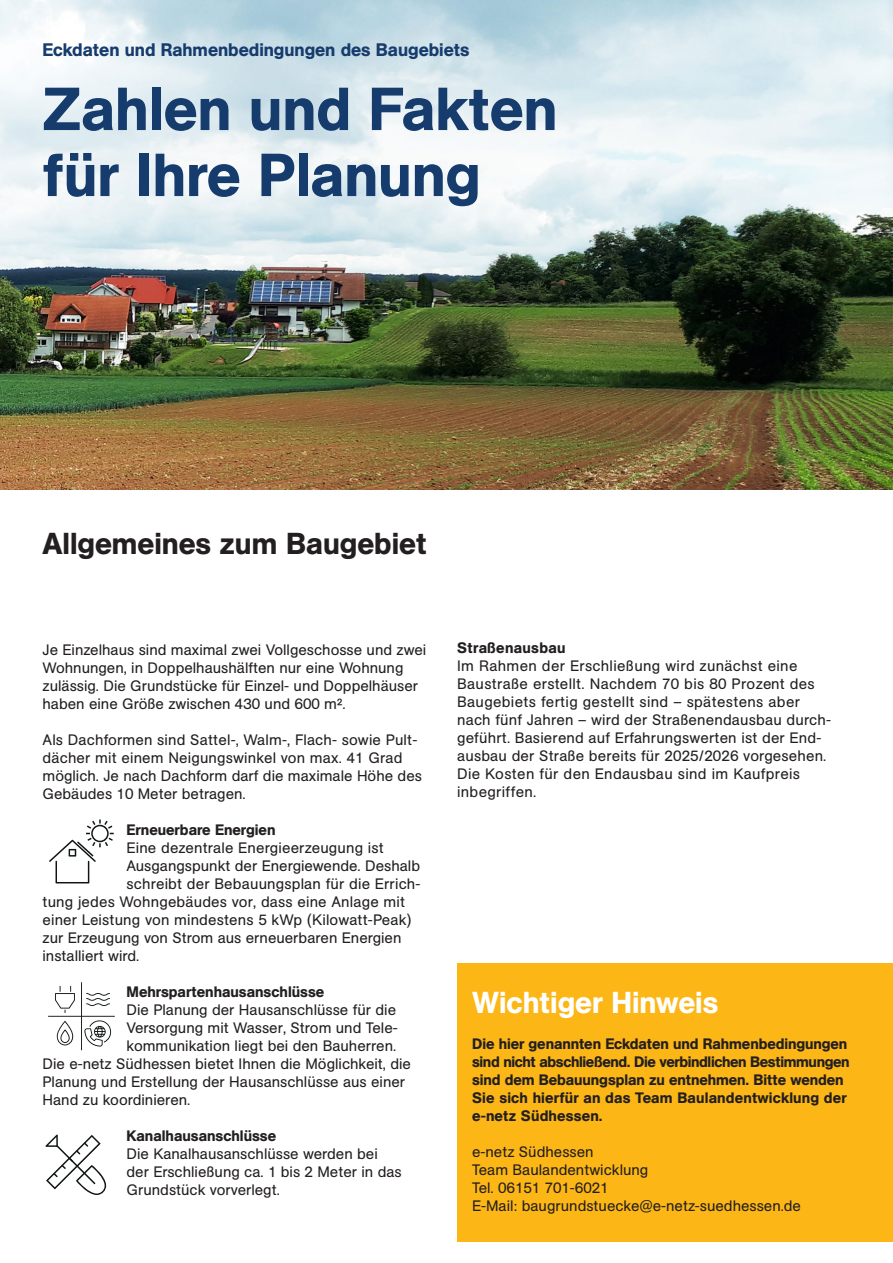
<style>
.page{position:relative;width:893px;height:1263px;background:#fff}
.page>*{position:absolute;margin:0;border:0;box-sizing:border-box;transform-origin:0 0}
.t1{font:500 60px/66px "AG Book Pro";color:#163c6d}
.t2{font:500 30px "AG Book Pro";color:#231f20}
.t3{font:500 30px "AG Book Pro";color:#fff}
.t4{font:500 18px "AG Book Pro";color:#163c6d}
.t5{font:15px/18px "AG Book Pro";color:#231f20}
.t6{font:15px/18px "AG Book Pro";letter-spacing:.02em;color:#231f20}
.t7{font:500 15px/18px "AG Book Pro";letter-spacing:-.005em;color:#231f20}
.s1{font-weight:500}
</style>
<div class="page">
<div style="left:457px;top:963px;width:436px;height:279px;background:#fcb615"></div>
<img style="left:0;top:0;width:893px;height:489px">
<svg style="left:48px;top:982px;width:67px;height:68px"></svg>
<svg style="left:49px;top:819px;width:65px;height:64px"></svg>
<svg style="left:45px;top:1134px;width:61px;height:61px"></svg>
<p class="t4" style="left:43px;top:38px;width:429px">Eckdaten und Rahmenbedingungen des Baugebiets</p>
<p class="t1" style="left:43px;top:75px;width:516px">Zahlen und Fakten für Ihre Planung</p>
<p class="t2" style="left:43px;top:524px;width:386px">Allgemeines zum Baugebiet</p>
<p class="t5" style="left:43px;top:640px;width:385px">Je Einzelhaus sind maximal zwei Vollgeschosse und zwei Wohnungen, in Doppelhaushälften nur eine Wohnung zulässig. Die Grundstücke für Einzel- und Doppelhäuser haben eine Größe zwischen 430 und 600 m².</p>
<p class="t5" style="left:43px;top:730px;width:381px">Als Dachformen sind Sattel-, Walm-, Flach- sowie Pult&shy;dächer mit einem Neigungswinkel von max. 41 Grad möglich. Je nach Dachform darf die maximale Höhe des Gebäudes 10 Meter betragen.</p>
<p class="t7" style="left:127px;top:820px;width:150px">Erneuerbare Energien</p>
<p class="t5" style="left:127px;top:838px;width:259px">Eine dezentrale Energieerzeugung ist</p>
<p class="t5" style="left:127px;top:856px;width:295px">Ausgangspunkt der Energiewende. Deshalb</p>
<p class="t5" style="left:127px;top:874px;width:295px">schreibt der Bebauungsplan für die Errich-</p>
<p class="t5" style="left:43px;top:892px;width:364px">tung jedes Wohngebäudes vor, dass eine Anlage mit</p>
<p class="t5" style="left:43px;top:910px;width:371px">einer Leistung von mindestens 5 kWp (Kilowatt-Peak)</p>
<p class="t5" style="left:43px;top:928px;width:360px">zur Erzeugung von Strom aus erneuerbaren Energien</p>
<p class="t5" style="left:43px;top:946px;width:98px">installiert wird.</p>
<p class="t7" style="left:127px;top:982px;width:199px">Mehrspartenhausanschlüsse</p>
<p class="t5" style="left:127px;top:1000px;width:271px">Die Planung der Hausanschlüsse für die</p>
<p class="t5" style="left:127px;top:1018px;width:273px">Versorgung mit Wasser, Strom und Tele-</p>
<p class="t5" style="left:127px;top:1036px;width:271px">kommunikation liegt bei den Bauherren.</p>
<p class="t5" style="left:43px;top:1054px;width:370px">Die e-netz Südhessen bietet Ihnen die Möglichkeit, die</p>
<p class="t5" style="left:43px;top:1072px;width:364px">Planung und Erstellung der Hausanschlüsse aus einer</p>
<p class="t5" style="left:43px;top:1090px;width:149px">Hand zu koordinieren.</p>
<p class="t7" style="left:127px;top:1126px;width:151px">Kanalhausanschlüsse</p>
<p class="t5" style="left:127px;top:1144px;width:277px">Die Kanalhausanschlüsse werden bei der Erschließung ca. 1 bis 2 Meter in das<br>Grundstück vorverlegt.</p>
<p class="t6" style="left:457px;top:639px;width:375px"><span class="s1">Straßenausbau<br></span>Im Rahmen der Erschließung wird zunächst eine Baustraße erstellt. Nachdem 70 bis 80 Prozent des Baugebiets fertig gestellt sind – spätestens aber nach fünf Jahren – wird der Straßenendausbau durch&shy;geführt. Basierend auf Erfahrungswerten ist der End&shy;ausbau der Straße bereits für 2025/2026 vorgesehen.<br>Die Kosten für den Endausbau sind im Kaufpreis inbegriffen.</p>
<p class="t3" style="left:472px;top:983px;width:248px">Wichtiger Hinweis</p>
<p class="t7" style="left:472px;top:1035px;width:379px">Die hier genannten Eckdaten und Rahmenbedingungen sind nicht abschließend. Die verbindlichen Bestimmungen sind dem Bebauungsplan zu entnehmen. Bitte wenden Sie sich hierfür an das Team Baulandentwicklung der e-netz Südhessen.</p>
<p class="t5" style="left:472px;top:1143px;width:123px">e-netz Südhessen</p>
<p class="t5" style="left:472px;top:1161px;width:178px">Team Baulandentwicklung</p>
<p class="t5" style="left:472px;top:1179px;width:138px">Tel. 06151 701-6021</p>
<p class="t5" style="left:472px;top:1197px;width:330px">E-Mail: baugrundstuecke@e-netz-suedhessen.de</p>
</div>
